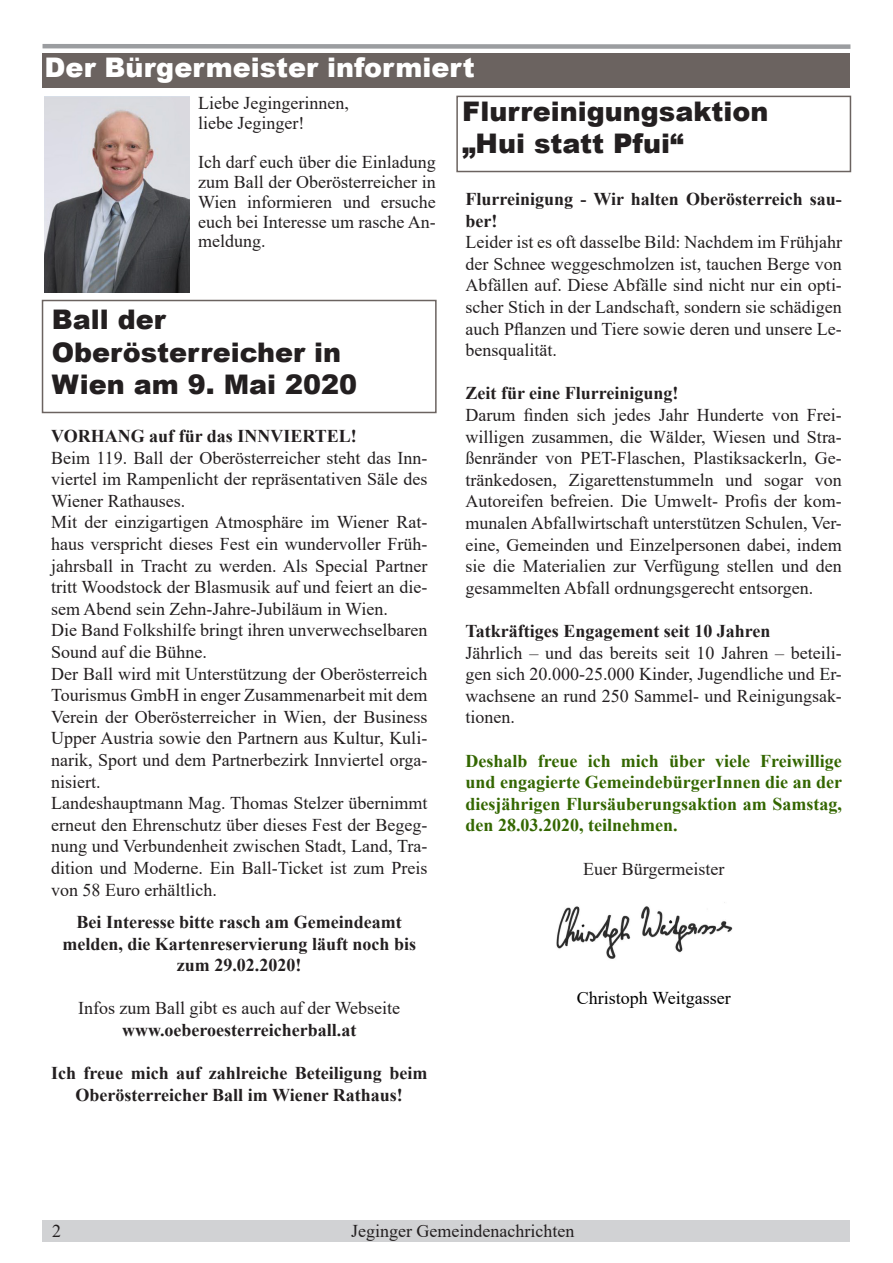
<style>
.page{position:relative;width:893px;height:1263px;background:#fff}
.page>*{position:absolute;margin:0;border:0;box-sizing:border-box;transform-origin:0 0}
.t1{font:900 27px "Arial";color:#231f20}
.t2{font:900 27px "Arial";color:#fff}
.t3{font:18px/21.6px "Times New Roman";color:#231f20;text-align:justify}
.t4{font:700 18px/21.6px "Times New Roman";color:#231f20;text-align:center}
.t5{font:700 18px/21.6px "Times New Roman";color:#360;text-align:justify}
.t6{font:18px "Times New Roman";color:#000}
</style>
<div class="page">
<div style="left:43px;top:1220px;width:807px;height:22px;background:#d1d2d4"></div>
<div style="left:43px;top:54px;width:807px;height:34px;background:#6b6360"></div>
<svg style="left:42px;top:44px;width:809px;height:5px;background:#a4a6a9"></svg>
<div style="left:456px;top:96px;width:395px;height:76px;border:2px solid #6b6360"></div>
<img style="left:556px;top:902px;width:177px;height:57px">
<img style="left:45px;top:96px;width:145px;height:196px">
<div style="left:42px;top:300px;width:395px;height:113px;border:2px solid #6b6360"></div>
<p class="t2" style="left:45px;top:48px;width:432px">Der Bürgermeister informiert</p>
<p class="t3" style="left:198px;top:91px;width:152px">Liebe Jegingerinnen,</p>
<p class="t3" style="left:198px;top:111px;width:108px">liebe Jeginger!</p>
<p class="t3" style="left:198px;top:152px;width:239px;line-height:19.8px">Ich darf euch über die Einladung zum Ball der Oberösterreicher in Wien informieren und ersuche euch bei Interesse um rasche An&shy;meldung.</p>
<p class="t1" style="left:462px;top:91px;width:308px">Flurreinigungsaktion</p>
<p class="t1" style="left:462px;top:124px;width:223px">„Hui statt Pfui“</p>
<p class="t4" style="left:466px;top:188px;width:378px;text-align:left">Flurreinigung - Wir halten Oberösterreich sau&shy;ber!</p>
<p class="t3" style="left:466px;top:231px;width:378px">Leider ist es oft dasselbe Bild: Nachdem im Frühjahr der Schnee weggeschmolzen ist, tauchen Berge von Abfällen auf. Diese Abfälle sind nicht nur ein opti&shy;scher Stich in der Landschaft, sondern sie schädigen auch Pflanzen und Tiere sowie deren und unsere Le&shy;bensqualität.</p>
<p class="t4" style="left:466px;top:382px;width:214px">Zeit für eine Flurreinigung!</p>
<p class="t3" style="left:466px;top:404px;width:378px">Darum finden sich jedes Jahr Hunderte von Frei&shy;willigen zusammen, die Wälder, Wiesen und Stra&shy;ßenränder von PET-Flaschen, Plastiksackerln, Ge&shy;tränkedosen, Zigarettenstummeln und sogar von Autoreifen befreien. Die Umwelt- Profis der kom&shy;munalen Abfallwirtschaft unterstützen Schulen, Ver&shy;eine, Gemeinden und Einzelpersonen dabei, indem sie die Materialien zur Verfügung stellen und den gesammelten Abfall ordnungsgerecht entsorgen.</p>
<p class="t4" style="left:466px;top:620px;width:306px">Tatkräftiges Engagement seit 10 Jahren</p>
<p class="t3" style="left:466px;top:641px;width:378px">Jährlich – und das bereits seit 10 Jahren – beteili&shy;gen sich 20.000-25.000 Kinder, Jugendliche und Er&shy;wachsene an rund 250 Sammel- und Reinigungsak&shy;tionen.</p>
<p class="t5" style="left:466px;top:749px;width:378px">Deshalb freue ich mich über viele Freiwillige und engagierte GemeindebürgerInnen die an der diesjährigen Flursäuberungsaktion am Samstag, den 28.03.2020, teilnehmen.</p>
<p class="t3" style="left:583px;top:857px;width:143px">Euer Bürgermeister</p>
<p class="t1" style="left:52px;top:300px;width:115px">Ball der</p>
<p class="t1" style="left:52px;top:332px;width:291px">Oberösterreicher in</p>
<p class="t1" style="left:52px;top:365px;width:307px">Wien am 9. Mai 2020</p>
<p class="t4" style="left:51px;top:425px;width:307px">VORHANG auf für das INNVIERTEL!</p>
<p class="t3" style="left:51px;top:446px;width:378px">Beim 119. Ball der Oberösterreicher steht das Inn&shy;viertel im Rampenlicht der repräsentativen Säle des Wiener Rathauses.</p>
<p class="t3" style="left:51px;top:511px;width:378px">Mit der einzigartigen Atmosphäre im Wiener Rat&shy;haus verspricht dieses Fest ein wundervoller Früh&shy;jahrsball in Tracht zu werden. Als Special Partner tritt Woodstock der Blasmusik auf und feiert an die&shy;sem Abend sein Zehn-Jahre-Jubiläum in Wien.</p>
<p class="t3" style="left:51px;top:619px;width:378px">Die Band Folkshilfe bringt ihren unverwechselbaren<br>Sound auf die Bühne.</p>
<p class="t3" style="left:51px;top:662px;width:378px">Der Ball wird mit Unterstützung der Oberösterreich<br>Tourismus GmbH in enger Zusammenarbeit mit dem</p>
<p class="t3" style="left:51px;top:705px;width:378px">Verein der Oberösterreicher in Wien, der Business Upper Austria sowie den Partnern aus Kultur, Kuli&shy;narik, Sport und dem Partnerbezirk Innviertel orga&shy;nisiert.</p>
<p class="t3" style="left:51px;top:792px;width:378px">Landeshauptmann Mag. Thomas Stelzer übernimmt erneut den Ehrenschutz über dieses Fest der Begeg&shy;nung und Verbundenheit zwischen Stadt, Land, Tra&shy;dition und Moderne. Ein Ball-Ticket ist zum Preis von 58 Euro erhältlich.</p>
<p class="t4" style="left:77px;top:911px;width:327px">Bei Interesse bitte rasch am Gemeindeamt</p>
<p class="t4" style="left:62px;top:932px;width:355px">melden, die Kartenreservierung läuft noch bis zum 29.02.2020!</p>
<p class="t3" style="left:78px;top:997px;width:324px">Infos zum Ball gibt es auch auf der Webseite</p>
<p class="t4" style="left:122px;top:1019px;width:236px">www.oeberoesterreicherball.at</p>
<p class="t4" style="left:51px;top:1062px;width:378px">Ich freue mich auf zahlreiche Beteiligung beim<br>Oberösterreicher Ball im Wiener Rathaus!</p>
<p class="t6" style="left:577px;top:985px;width:155px">Christoph Weitgasser</p>
<p class="t3" style="left:52px;top:1220px;width:10px">2</p>
<p class="t3" style="left:351px;top:1220px;width:225px">Jeginger Gemeindenachrichten</p>
</div>
